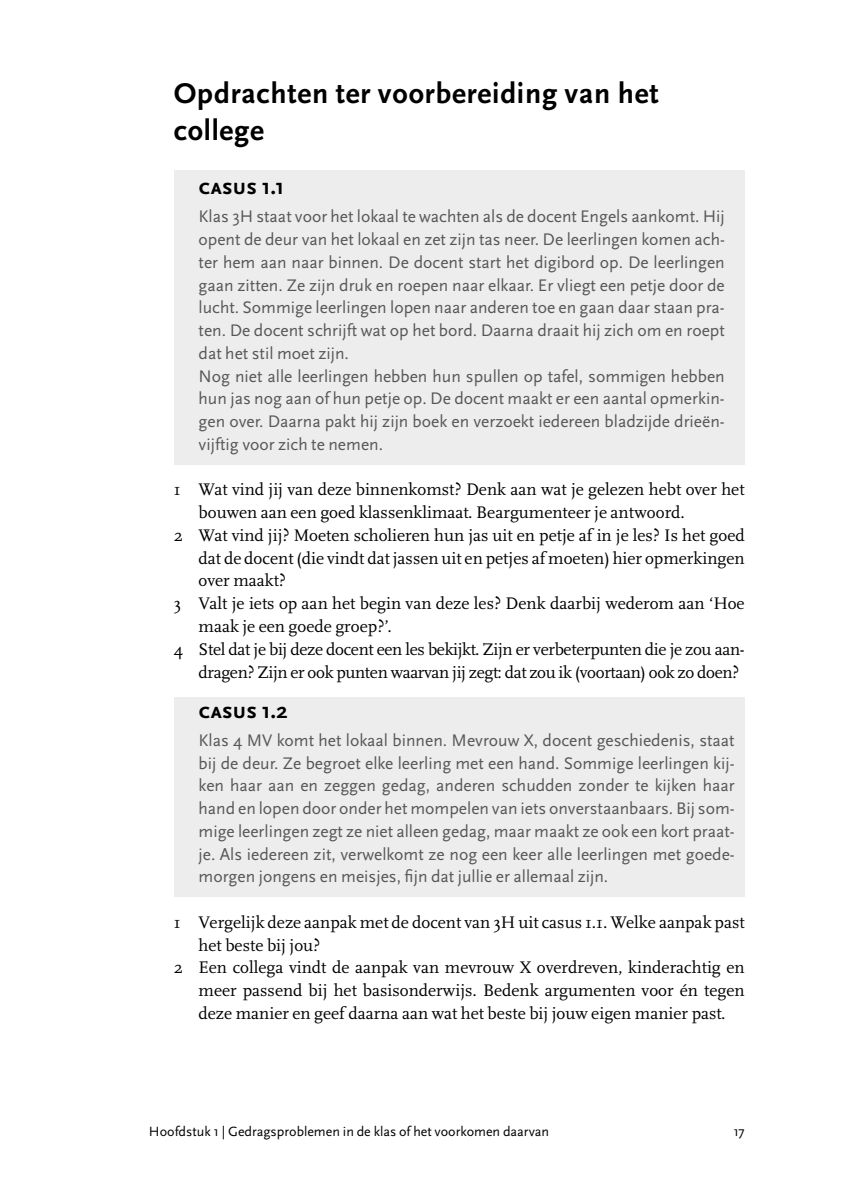
<style>
.page{position:relative;width:844px;height:1191px;background:#fff}
.page>*{position:absolute;margin:0;border:0;box-sizing:border-box;transform-origin:0 0}
.t1{font:700 29.75px/36.8px "Scala Sans OT";letter-spacing:.025em;color:#000}
.t2{font:700 22.75px "Scala Sans OT";color:#000}
.t3{font:17.5px/22.8px "Scala Sans OT";color:#575756}
.t4{font:17.5px "Scala OT";color:#000}
.t5{font:17.5px "Scala OT";letter-spacing:-.02em;color:#000}
.t6{font:14px "Scala Sans OT";color:#000}
</style>
<div class="page">
<div style="left:174px;top:170px;width:570px;height:295px;background:#ededed"></div>
<div style="left:174px;top:697px;width:570px;height:200px;background:#ededed"></div>
<h1 class="t1" style="left:174px;top:76px;width:486px">Opdrachten ter voorbereiding van het college</h1>
<h2 class="t2" style="left:198px;top:174px;width:87px">Casus 1.1</h2>
<p class="t3" style="left:198px;top:206px;width:527px">Klas 3H staat voor het lokaal te wachten als de docent Engels aankomt. Hij opent de deur van het lokaal en zet zijn tas neer. De leerlingen komen ach&shy;ter hem aan naar binnen. De docent start het digibord op. De leerlingen gaan zitten. Ze zijn druk en roepen naar elkaar. Er vliegt een petje door de lucht. Sommige leerlingen lopen naar anderen toe en gaan daar staan pra&shy;ten. De docent schrijft wat op het bord. Daarna draait hij zich om en roept dat het stil moet zijn.<br>Nog niet alle leerlingen hebben hun spullen op tafel, sommigen hebben hun jas nog aan of hun petje op. De docent maakt er een aantal opmerkin&shy;gen over. Daarna pakt hij zijn boek en verzoekt iedereen bladzijde drieën&shy;vijftig voor zich te nemen.</p>
<p class="t4" style="left:174px;top:480px;width:572px">1 Wat vind jij van deze binnenkomst? Denk aan wat je gelezen hebt over het</p>
<p class="t4" style="left:198px;top:503px;width:488px">bouwen aan een goed klassenklimaat. Beargumenteer je antwoord.</p>
<p class="t4" style="left:174px;top:526px;width:572px">2 Wat vind jij? Moeten scholieren hun jas uit en petje af in je les? Is het goed</p>
<p class="t4" style="left:198px;top:548px;width:547px">dat de docent (die vindt dat jassen uit en petjes af moeten) hier opmerkingen</p>
<p class="t4" style="left:198px;top:571px;width:89px">over maakt?</p>
<p class="t4" style="left:174px;top:594px;width:572px">3 Valt je iets op aan het begin van deze les? Denk daarbij wederom aan ‘Hoe</p>
<p class="t4" style="left:198px;top:617px;width:195px">maak je een goede groep?’.</p>
<p class="t5" style="left:174px;top:639px;width:572px">4 Stel dat je bij deze docent een les bekijkt. Zijn er verbeterpunten die je zou aan-</p>
<p class="t5" style="left:198px;top:662px;width:542px">dragen? Zijn er ook punten waarvan jij zegt: dat zou ik (voortaan) ook zo doen?</p>
<h2 class="t2" style="left:198px;top:697px;width:90px">Casus 1.2</h2>
<p class="t3" style="left:198px;top:729px;width:537px;text-align:justify">Klas 4 MV komt het lokaal binnen. Mevrouw X, docent geschiedenis, staat bij de deur. Ze begroet elke leerling met een hand. Sommige leerlingen kij&shy;ken haar aan en zeggen gedag, anderen schudden zonder te kijken haar hand en lopen door onder het mompelen van iets onverstaanbaars. Bij som&shy;mige leerlingen zegt ze niet alleen gedag, maar maakt ze ook een kort praat&shy;je. Als iedereen zit, verwelkomt ze nog een keer alle leerlingen met goede&shy;morgen jongens en meisjes, fijn dat jullie er allemaal zijn.</p>
<p class="t4" style="left:174px;top:912px;width:572px">1 Vergelijk deze aanpak met de docent van 3H uit casus 1.1. Welke aanpak past</p>
<p class="t4" style="left:198px;top:935px;width:123px">het beste bij jou?</p>
<p class="t4" style="left:174px;top:958px;width:572px">2 Een collega vindt de aanpak van mevrouw X overdreven, kinderachtig en</p>
<p class="t4" style="left:198px;top:981px;width:547px">meer passend bij het basisonderwijs. Bedenk argumenten voor én tegen</p>
<p class="t4" style="left:198px;top:1003px;width:528px">deze manier en geef daarna aan wat het beste bij jouw eigen manier past.</p>
<p class="t6" style="left:149px;top:1124px;width:401px">Hoofdstuk 1 | Gedragsproblemen in de klas of het voorkomen daarvan</p>
<p class="t6" style="left:733px;top:1124px;width:13px">17</p>
</div>
